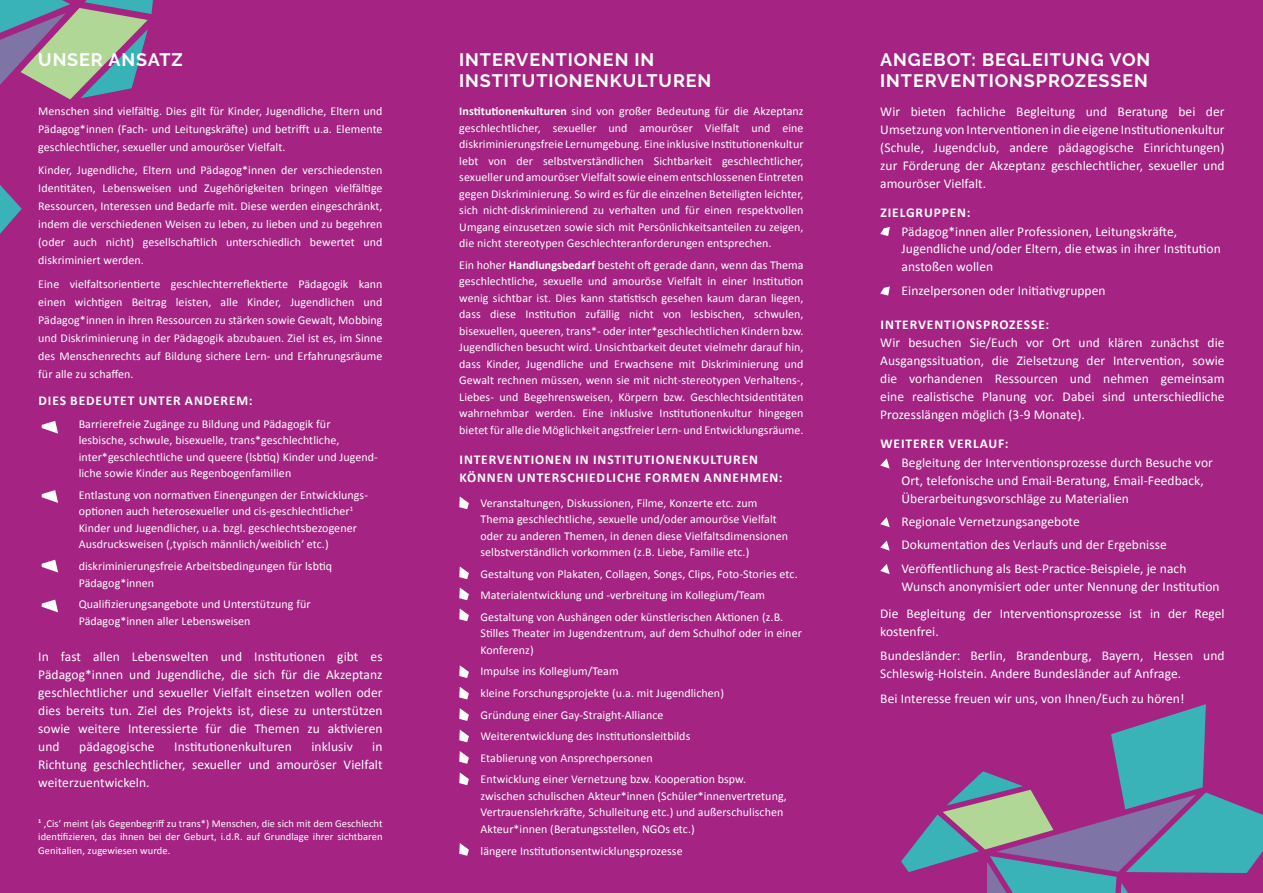
<style>
.page{position:relative;width:1263px;height:893px;background:#a42383}
.page>*{position:absolute;margin:0;border:0;box-sizing:border-box;transform-origin:0 0}
.t1{font:700 18px/21.6px "Raleway";letter-spacing:.05em;color:#fff}
.t2{font:13.5px/18px "Calibri";letter-spacing:.005em;color:#fff}
.t3{font:700 13.5px/18px "Calibri";letter-spacing:.065em;color:#fff}
.t4{font:12px/16.5px "Calibri";letter-spacing:.005em;color:#fff}
.t5{font:10.5px/13.5px "Calibri";letter-spacing:.005em;color:#fff;text-align:justify}
.s1{font-weight:700}
</style>
<div class="page">
<svg style="left:901px;top:704px;width:362px;height:189px"></svg>
<svg style="left:0;top:0;width:153px;height:234px"></svg>
<svg style="left:459px;top:496px;width:10px;height:13px"></svg>
<svg style="left:459px;top:566px;width:10px;height:13px"></svg>
<svg style="left:459px;top:608px;width:10px;height:13px"></svg>
<svg style="left:459px;top:665px;width:10px;height:13px"></svg>
<svg style="left:459px;top:708px;width:10px;height:13px"></svg>
<svg style="left:459px;top:751px;width:10px;height:13px"></svg>
<svg style="left:459px;top:687px;width:10px;height:12px"></svg>
<svg style="left:459px;top:730px;width:10px;height:12px"></svg>
<svg style="left:459px;top:772px;width:10px;height:13px"></svg>
<svg style="left:459px;top:843px;width:10px;height:13px"></svg>
<svg style="left:459px;top:587px;width:10px;height:13px"></svg>
<svg style="left:42px;top:421px;width:16px;height:13px"></svg>
<svg style="left:42px;top:490px;width:16px;height:13px"></svg>
<svg style="left:42px;top:560px;width:16px;height:12px"></svg>
<svg style="left:42px;top:600px;width:16px;height:12px"></svg>
<svg style="left:880px;top:458px;width:10px;height:11px"></svg>
<svg style="left:880px;top:517px;width:10px;height:10px"></svg>
<svg style="left:880px;top:540px;width:10px;height:11px"></svg>
<svg style="left:880px;top:564px;width:10px;height:10px"></svg>
<svg style="left:880px;top:227px;width:10px;height:9px"></svg>
<svg style="left:880px;top:286px;width:10px;height:10px"></svg>
<h1 class="t1" style="left:38px;top:49px;width:146px">UNSER ANSATZ</h1>
<h1 class="t1" style="left:459px;top:49px;width:254px">INTERVENTIONEN IN<br>INSTITUTIONENKULTUREN</h1>
<h1 class="t1" style="left:880px;top:49px;width:272px">ANGEBOT: BEGLEITUNG VON<br>INTERVENTIONSPROZESSEN</h1>
<p class="t4" style="left:38px;top:102px;width:346px;line-height:18px;text-align:justify">Menschen sind vielfältig. Dies gilt für Kinder, Jugendliche, Eltern und Pädagog*innen (Fach- und Leitungskräfte) und betrifft u.a. Elemente geschlechtlicher, sexueller und amouröser Vielfalt.</p>
<p class="t4" style="left:38px;top:161px;width:346px;line-height:18px;text-align:justify">Kinder, Jugendliche, Eltern und Pädagog*innen der verschiedensten Identitäten, Lebensweisen und Zugehörigkeiten bringen vielfältige Ressourcen, Interessen und Bedarfe mit. Diese werden eingeschränkt, indem die verschiedenen Weisen zu leben, zu lieben und zu begehren (oder auch nicht) gesellschaftlich unterschiedlich bewertet und diskriminiert werden.</p>
<p class="t4" style="left:38px;top:274px;width:346px;line-height:18px;text-align:justify">Eine vielfaltsorientierte geschlechterreflektierte Pädagogik kann einen wichtigen Beitrag leisten, alle Kinder, Jugendlichen und Pädagog*innen in ihren Ressourcen zu stärken sowie Gewalt, Mobbing und Diskriminierung in der Pädagogik abzubauen. Ziel ist es, im Sinne des Menschenrechts auf Bildung sichere Lern- und Erfahrungsräume für alle zu schaffen.</p>
<p class="t3" style="left:39px;top:391px;width:216px">DIES BEDEUTET UNTER ANDEREM:</p>
<p class="t4" style="left:459px;top:103px;width:346px;text-align:justify"><span class="s1">INSTITUTIONENKULTUREN</span> sind von großer Bedeutung für die Akzeptanz geschlechtlicher, sexueller und amouröser Vielfalt und eine diskriminierungsfreie Lernumgebung. Eine inklusive Institutionenkultur lebt von der selbstverständlichen Sichtbarkeit geschlechtlicher, sexueller und amouröser Vielfalt sowie einem entschlossenen Eintreten gegen Diskriminierung. So wird es für die einzelnen Beteiligten leichter, sich nicht-diskriminierend zu verhalten und für einen respektvollen Umgang einzusetzen sowie sich mit Persönlichkeitsanteilen zu zeigen, die nicht stereotypen Geschlechteranforderungen entsprechen.</p>
<p class="t4" style="left:459px;top:256px;width:346px;text-align:justify">Ein hoher <span class="s1">HANDLUNGSBEDARF</span> besteht oft gerade dann, wenn das Thema geschlechtliche, sexuelle und amouröse Vielfalt in einer Institution wenig sichtbar ist. Dies kann statistisch gesehen kaum daran liegen, dass diese Institution zufällig nicht von lesbischen, schwulen, bisexuellen, queeren, trans*- oder inter*geschlechtlichen Kindern bzw.<br>Jugendlichen besucht wird. Unsichtbarkeit deutet vielmehr darauf hin, dass Kinder, Jugendliche und Erwachsene mit Diskriminierung und Gewalt rechnen müssen, wenn sie mit nicht-stereotypen Verhaltens-, Liebes- und Begehrensweisen, Körpern bzw. Geschlechtsidentitäten wahrnehmbar werden. Eine inklusive Institutionenkultur hingegen bietet für alle die Möglichkeit angstfreier Lern- und Entwicklungsräume.</p>
<p class="t2" style="left:880px;top:102px;width:346px;text-align:justify">Wir bieten fachliche Begleitung und Beratung bei der Umsetzung von Interventionen in die eigene Institutionenkultur (Schule, Jugendclub, andere pädagogische Einrichtungen) zur Förderung der Akzeptanz geschlechtlicher, sexueller und amouröser Vielfalt.</p>
<p class="t3" style="left:880px;top:203px;width:91px">ZIELGRUPPEN:</p>
<p class="t2" style="left:901px;top:221px;width:321px">Pädagog*innen aller Professionen, Leitungskräfte,<br>Jugendliche und/oder Eltern, die etwas in ihrer Institution anstoßen wollen</p>
<p class="t2" style="left:901px;top:280px;width:206px">Einzelpersonen oder Initiativgruppen</p>
<p class="t3" style="left:880px;top:315px;width:170px">INTERVENTIONSPROZESSE:</p>
<p class="t2" style="left:880px;top:333px;width:346px;text-align:justify">Wir besuchen Sie/Euch vor Ort und klären zunächst die Ausgangssituation, die Zielsetzung der Intervention, sowie die vorhandenen Ressourcen und nehmen gemeinsam eine realistische Planung vor. Dabei sind unterschiedliche Prozesslängen möglich (3-9 Monate).</p>
<p class="t3" style="left:880px;top:434px;width:130px">WEITERER VERLAUF:</p>
<p class="t4" style="left:79px;top:415px;width:301px">Barrierefreie Zugänge zu Bildung und Pädagogik für lesbische, schwule, bisexuelle, trans*geschlechtliche, inter*geschlechtliche und queere (lsbtiq) Kinder und Jugend&shy;liche sowie Kinder aus Regenbogenfamilien</p>
<p class="t4" style="left:79px;top:486px;width:291px">Entlastung von normativen Einengungen der Entwicklungs&shy;optionen auch heterosexueller und cis-geschlechtlicher<sup>1<br></sup>Kinder und Jugendlicher, u.a. bzgl. geschlechtsbezogener Ausdrucksweisen (‚typisch männlich/weiblich‘ etc.)</p>
<p class="t4" style="left:79px;top:557px;width:255px">diskriminierungsfreie Arbeitsbedingungen für lsbtiq<br>Pädagog*innen</p>
<p class="t4" style="left:79px;top:595px;width:233px">Qualifizierungsangebote und Unterstützung für<br>Pädagog*innen aller Lebensweisen</p>
<p class="t3" style="left:459px;top:449px;width:325px">INTERVENTIONEN IN INSTITUTIONENKULTUREN<br>KÖNNEN UNTERSCHIEDLICHE FORMEN ANNEHMEN:</p>
<p class="t2" style="left:901px;top:453px;width:313px">Begleitung der Interventionsprozesse durch Besuche vor<br>Ort, telefonische und Email-Beratung, Email-Feedback,<br>Überarbeitungsvorschläge zu Materialien</p>
<p class="t2" style="left:901px;top:510px;width:286px;line-height:23.1px">Regionale Vernetzungsangebote<br>Dokumentation des Verlaufs und der Ergebnisse<br>Veröffentlichung als Best-Practice-Beispiele, je nach</p>
<p class="t2" style="left:901px;top:576px;width:320px">Wunsch anonymisiert oder unter Nennung der Institution</p>
<p class="t4" style="left:480px;top:494px;width:309px">Veranstaltungen, Diskussionen, Filme, Konzerte etc. zum Thema geschlechtliche, sexuelle und/oder amouröse Vielfalt oder zu anderen Themen, in denen diese Vielfaltsdimensionen selbstverständlich vorkommen (z.B. Liebe, Familie etc.)</p>
<p class="t4" style="left:480px;top:562px;width:319px;line-height:21.6px">Gestaltung von Plakaten, Collagen, Songs, Clips, Foto-Stories etc.<br>Materialentwicklung und -verbreitung im Kollegium/Team<br>Gestaltung von Aushängen oder künstlerischen Aktionen (z.B.</p>
<p class="t4" style="left:480px;top:625px;width:323px">Stilles Theater im Jugendzentrum, auf dem Schulhof oder in einer<br>Konferenz)</p>
<p class="t4" style="left:480px;top:660px;width:267px;line-height:21.6px">Impulse ins Kollegium/Team<br>kleine Forschungsprojekte (u.a. mit Jugendlichen)<br>Gründung einer Gay-Straight-Alliance Weiterentwicklung des Institutionsleitbilds Etablierung von Ansprechpersonen<br>Entwicklung einer Vernetzung bzw. Kooperation bspw.</p>
<p class="t4" style="left:480px;top:787px;width:308px">zwischen schulischen Akteur*innen (Schüler*innenvertretung,<br>Vertrauenslehrkräfte, Schulleitung etc.) und außerschulischen<br>Akteur*innen (Beratungsstellen, NGOs etc.)</p>
<p class="t4" style="left:480px;top:842px;width:204px">längere Institutionsentwicklungsprozesse</p>
<p class="t2" style="left:880px;top:604px;width:346px">Die Begleitung der Interventionsprozesse ist in der Regel kostenfrei.</p>
<p class="t2" style="left:880px;top:646px;width:346px">Bundesländer: Berlin, Brandenburg, Bayern, Hessen und<br>Schleswig-Holstein. Andere Bundesländer auf Anfrage.</p>
<p class="t2" style="left:880px;top:689px;width:306px">Bei Interesse freuen wir uns, von Ihnen/Euch zu hören!</p>
<p class="t2" style="left:38px;top:647px;width:346px;text-align:justify">In fast allen Lebenswelten und Institutionen gibt es Pädagog*innen und Jugendliche, die sich für die Akzeptanz geschlechtlicher und sexueller Vielfalt einsetzen wollen oder dies bereits tun. Ziel des Projekts ist, diese zu unterstützen sowie weitere Interessierte für die Themen zu aktivieren und</p>
<p class="t2" style="left:79px;top:737px;width:77px">pädagogische</p>
<p class="t2" style="left:174px;top:737px;width:119px">Institutionenkulturen</p>
<p class="t2" style="left:311px;top:737px;width:43px">inklusiv</p>
<p class="t2" style="left:38px;top:737px;width:346px;text-align:justify;text-indent:334px">in Richtung geschlechtlicher, sexueller und amouröser Vielfalt weiterzuentwickeln.</p>
<p class="t5" style="left:38px;top:816px;width:346px"><sup>1</sup> ‚Cis‘ meint (als Gegenbegriff zu trans*) Menschen, die sich mit dem Geschlecht identifizieren, das ihnen bei der Geburt, i.d.R. auf Grundlage ihrer sichtbaren Genitalien, zugewiesen wurde.</p>
</div>
